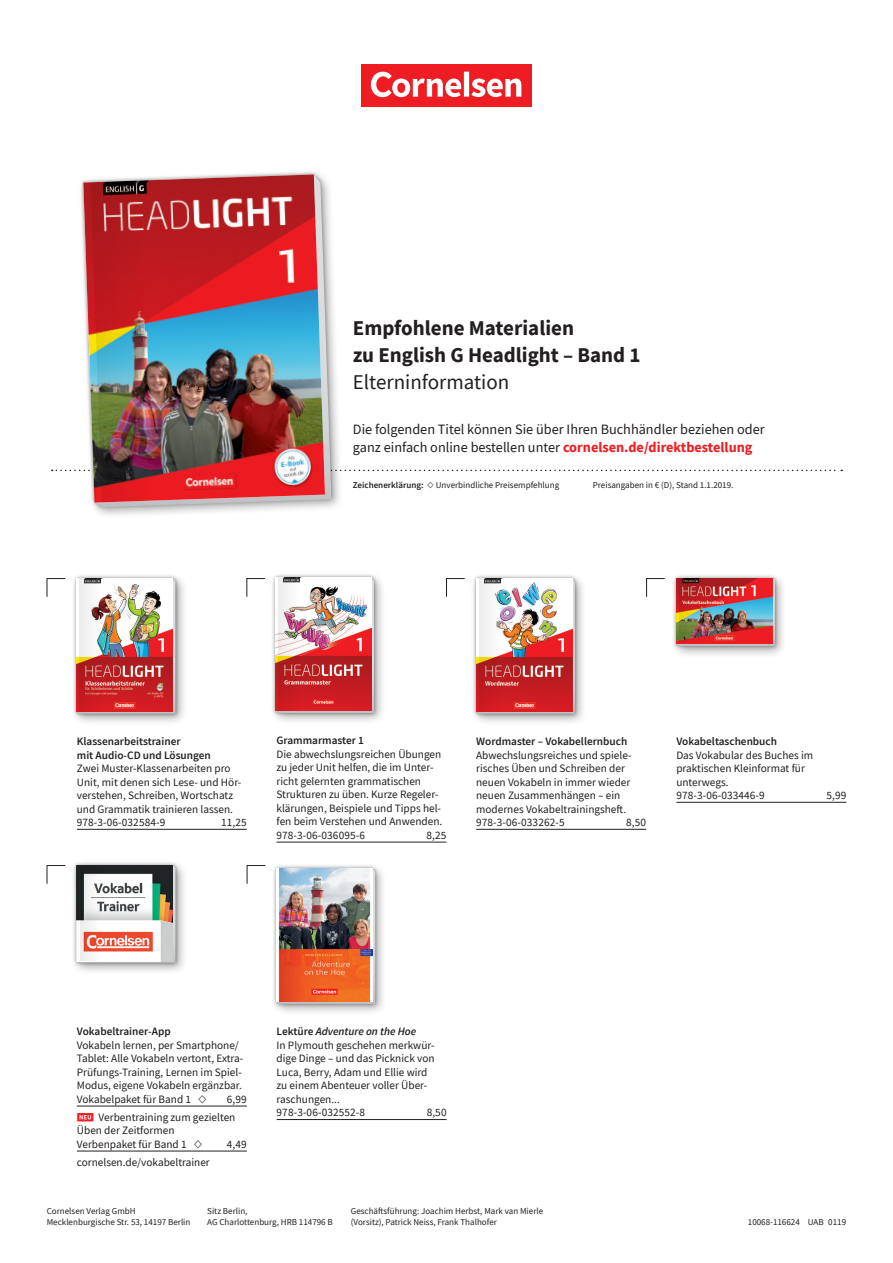
<style>
.page{position:relative;width:893px;height:1263px;background:#fff}
.page>*{position:absolute;margin:0;border:0;box-sizing:border-box;transform-origin:0 0}
.t1{font:700 21px/27px "CV Source Sans";color:#231f20}
.t2{font:21px "CV Source Sans";color:#231f20}
.t3{font:14.25px/18px "CV Source Sans";color:#231f20}
.t4{font:11.25px/13.5px "CV Source Sans";color:#231f20}
.t5{font:600 11.25px/13.5px "CV Source Sans";color:#231f20}
.t6{font:9px/10.5px "CV Source Sans";color:#231f20}
.t7{font:600 9px "CV Source Sans";color:#231f20}
.s1{font-weight:700;color:#ee1d23}
.s2{font-weight:600}
.s3{font-weight:600;font-style:italic}
</style>
<div class="page">
<svg style="left:47px;top:578px;width:19px;height:19px"></svg>
<svg style="left:47px;top:865px;width:19px;height:19px"></svg>
<svg style="left:446px;top:578px;width:19px;height:19px"></svg>
<svg style="left:246px;top:578px;width:20px;height:19px"></svg>
<svg style="left:247px;top:865px;width:19px;height:19px"></svg>
<svg style="left:646px;top:578px;width:19px;height:19px"></svg>
<div style="left:269px;top:572px;width:117px;height:153px;background:#231f20;opacity:.4"></div>
<div style="left:272px;top:574px;width:105px;height:142px;background:#231f20;opacity:.4"></div>
<svg style="left:275px;top:578px;width:99px;height:135px"></svg>
<img style="left:275px;top:578px;width:96px;height:133px">
<svg style="left:278px;top:578px;width:22px;height:133px"></svg>
<div style="left:71px;top:572px;width:116px;height:154px;background:#231f20;opacity:.4"></div>
<div style="left:73px;top:575px;width:106px;height:142px;background:#231f20;opacity:.4"></div>
<svg style="left:77px;top:578px;width:98px;height:136px"></svg>
<img style="left:77px;top:578px;width:96px;height:134px">
<svg style="left:80px;top:578px;width:21px;height:134px"></svg>
<div style="left:470px;top:572px;width:117px;height:154px;background:#231f20;opacity:.4"></div>
<div style="left:473px;top:575px;width:105px;height:142px;background:#231f20;opacity:.4"></div>
<svg style="left:476px;top:578px;width:99px;height:136px"></svg>
<img style="left:476px;top:578px;width:96px;height:134px">
<svg style="left:479px;top:578px;width:21px;height:134px"></svg>
<div style="left:77px;top:168px;width:267px;height:351px;background:#231f20;opacity:.4"></div>
<svg style="left:80px;top:171px;width:255px;height:340px"></svg>
<img style="left:83px;top:174px;width:242px;height:329px">
<hr style="left:676px;top:802px;width:170px;height:1px;background:#231f20">
<hr style="left:77px;top:829px;width:170px;height:1px;background:#231f20">
<hr style="left:476px;top:829px;width:170px;height:1px;background:#231f20">
<div style="left:71px;top:859px;width:117px;height:116px;background:#231f20;opacity:.4"></div>
<div style="left:74px;top:862px;width:105px;height:104px;background:#231f20;opacity:.4"></div>
<svg style="left:77px;top:865px;width:98px;height:98px"></svg>
<img style="left:77px;top:865px;width:96px;height:96px">
<svg style="left:80px;top:865px;width:21px;height:96px"></svg>
<hr style="left:276px;top:842px;width:170px;height:1px;background:#231f20">
<div style="left:670px;top:572px;width:117px;height:86px;background:#231f20;opacity:.4"></div>
<div style="left:673px;top:575px;width:105px;height:75px;background:#231f20;opacity:.4"></div>
<svg style="left:676px;top:578px;width:99px;height:68px"></svg>
<img style="left:676px;top:578px;width:96px;height:65px">
<svg style="left:679px;top:578px;width:21px;height:65px"></svg>
<hr style="left:77px;top:1106px;width:170px;height:1px;background:#231f20">
<hr style="left:77px;top:1151px;width:170px;height:1px;background:#231f20">
<hr style="left:277px;top:1119px;width:170px;height:1px;background:#231f20">
<div style="left:271px;top:862px;width:116px;height:154px;background:#231f20;opacity:.4"></div>
<div style="left:273px;top:865px;width:106px;height:142px;background:#231f20;opacity:.4"></div>
<svg style="left:276px;top:868px;width:99px;height:136px"></svg>
<img style="left:276px;top:868px;width:96px;height:134px">
<img style="left:280px;top:868px;width:21px;height:134px">
<div style="left:361px;top:64px;width:170px;height:42px;background:#ee1d23"></div>
<svg style="left:371px;top:72px;width:150px;height:25px"></svg>
<svg style="left:52px;top:180px;width:790px;height:322px"></svg>
<h1 class="t1" style="left:353px;top:315px;width:289px">Empfohlene Materialien<br>zu English G Headlight – Band 1</h1>
<h1 class="t2" style="left:353px;top:369px;width:158px">Elterninformation</h1>
<p class="t3" style="left:353px;top:421px;width:413px">Die folgenden Titel können Sie über Ihren Buchhändler beziehen oder ganz einfach online bestellen unter <span class="s1">cornelsen.de/direktbestellung</span></p>
<p class="t7" style="left:353px;top:479px;width:72px">Zeichenerklärung:</p>
<p class="t6" style="left:436px;top:480px;width:125px">Unverbindliche Preisempfehlung</p>
<p class="t6" style="left:593px;top:480px;width:142px">Preisangaben in € (D), Stand 1.1.2019.</p>
<p class="t5" style="left:77px;top:734px;width:135px">Klassenarbeitstrainer<br>mit Audio-CD und Lösungen</p>
<p class="t4" style="left:77px;top:761px;width:166px">Zwei Muster-Klassenarbeiten pro<br>Unit, mit denen sich Lese- und Hör&shy;verstehen, Schreiben, Wortschatz und Grammatik trainieren lassen.<br>978-3-06-032584-9</p>
<p class="t4" style="left:221px;top:815px;width:27px">11,25</p>
<p class="t5" style="left:276px;top:734px;width:89px">Grammarmaster 1</p>
<p class="t4" style="left:276px;top:747px;width:167px">Die abwechslungsreichen Übungen zu jeder Unit helfen, die im Unter&shy;richt gelernten grammatischen<br>Strukturen zu üben. Kurze Regeler&shy;klärungen, Beispiele und Tipps hel&shy;fen beim Verstehen und Anwenden.<br>978-3-06-036095-6</p>
<p class="t4" style="left:427px;top:828px;width:21px">8,25</p>
<p class="t5" style="left:476px;top:734px;width:153px">Wordmaster – Vokabellernbuch</p>
<p class="t4" style="left:476px;top:748px;width:156px">Abwechslungsreiches und spiele&shy;risches Üben und Schreiben der neuen Vokabeln in immer wieder neuen Zusammenhängen – ein modernes Vokabeltrainingsheft.<br>978-3-06-033262-5</p>
<p class="t4" style="left:626px;top:815px;width:21px">8,50</p>
<p class="t5" style="left:676px;top:734px;width:102px">Vokabeltaschenbuch</p>
<p class="t4" style="left:676px;top:748px;width:138px">Das Vokabular des Buches im praktischen Kleinformat für unterwegs.<br>978-3-06-033446-9</p>
<p class="t4" style="left:826px;top:788px;width:21px">5,99</p>
<p class="t5" style="left:77px;top:1025px;width:95px">Vokabeltrainer-App</p>
<p class="t4" style="left:77px;top:1038px;width:168px">Vokabeln lernen, per Smartphone/ Tablet: Alle Vokabeln vertont, Extra-Prüfungs-Training, Lernen im Spiel-Modus, eigene Vokabeln ergänzbar.<br>Vokabelpaket für Band 1</p>
<p class="t4" style="left:99px;top:1090px;width:150px;line-height:18px;text-indent:128px">6,99<br>Verbentraining zum gezielten</p>
<p class="t4" style="left:77px;top:1124px;width:111px">Üben der Zeitformen<br>Verbenpaket für Band 1</p>
<p class="t4" style="left:227px;top:1137px;width:21px">4,49</p>
<p class="t4" style="left:77px;top:1155px;width:134px">cornelsen.de/vokabeltrainer</p>
<p class="t4" style="left:277px;top:1025px;width:160px"><span class="s2">Lektüre</span> <span class="s3">Adventure on the Hoe<br></span>In Plymouth geschehen merkwür&shy;dige Dinge – und das Picknick von<br>Luca, Berry, Adam und Ellie wird zu einem Abenteuer voller Über&shy;raschungen...<br>978-3-06-032552-8</p>
<p class="t4" style="left:427px;top:1106px;width:21px">8,50</p>
<p class="t6" style="left:47px;top:1206px;width:145px">Cornelsen Verlag GmbH<br>Mecklenburgische Str. 53, 14197 Berlin</p>
<p class="t6" style="left:351px;top:1206px;width:194px">Geschäftsführung: Joachim Herbst, Mark van Mierle (Vorsitz), Patrick Neiss, Frank Thalhofer</p>
<p class="t6" style="left:207px;top:1206px;width:127px">Sitz Berlin,<br>AG Charlottenburg, HRB 114796 B</p>
<p class="t6" style="left:748px;top:1216px;width:100px">10068-116624 UAB 0119</p>
</div>
